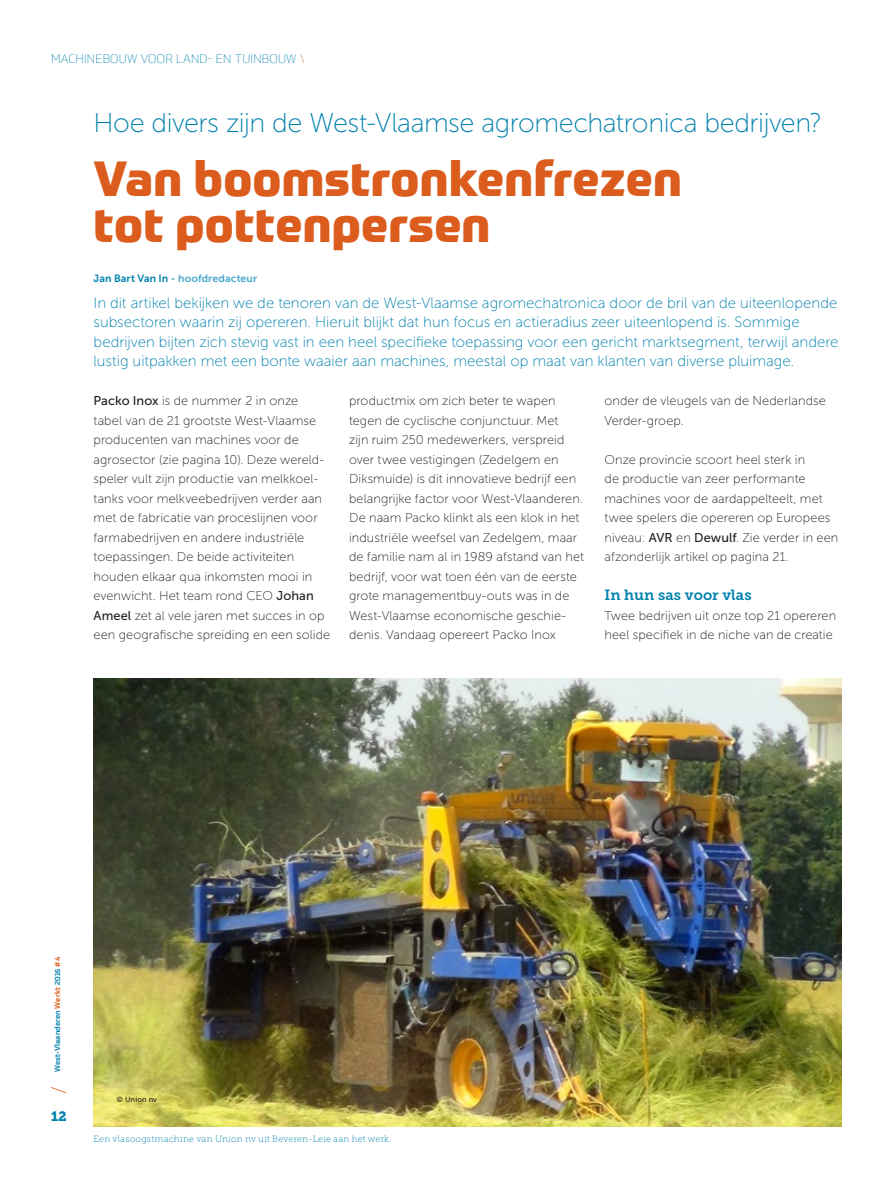
<style>
.page{position:relative;width:893px;height:1191px;background:#fff}
.page>*{position:absolute;margin:0;border:0;box-sizing:border-box;transform-origin:0 0}
.titel1{font:800 48px/46.5px "Prometo";letter-spacing:.005em;color:#db5c1c}
.titel2{font:27px "Museo Sans 100";letter-spacing:-.015em;color:#0081ad}
.t1{font:100 21px "Prometo";color:#db5c1c}
.intro{font:15px/19.5px "Museo Sans 100";color:#0081ad}
.titel3{font:14.7px "Museo Slab 700";letter-spacing:.005em;color:#0081ad}
.t2{font:13.5px "Museo Slab 900";color:#0081ad}
.Body{font:12.75px/19.5px "Museo Sans 100";letter-spacing:.005em;color:#231f20}
.aanduiding{font:100 12px "Prometo";letter-spacing:.02em;color:#0081ad}
.auteur_bovenaan{font:10.5px "Museo Sans 700";letter-spacing:.01em;color:#4ba9cb}
.bijschrift{font:9px "Museo Slab 100";letter-spacing:.02em;color:#0081ad}
.t3{font:500 7.5px "Prometo";letter-spacing:.02em;color:#0081ad}
.fotograaf{font:7.5px "Museo Sans 500";letter-spacing:.025em;color:#231f20}
.s1{color:#db5c1c}
.s2{color:#0081ad}
.s3{font-family:"Museo Sans 500"}
</style>
<div class="page">
<img style="left:94px;top:678px;width:748px;height:448px">
<p class="aanduiding" style="left:51px;top:52px;width:255px">MACHINEBOUW VOOR LAND- EN TUINBOUW <span class="s1">\</span></p>
<p class="titel2" style="left:94px;top:108px;width:730px">Hoe divers zijn de West-Vlaamse agromechatronica bedrijven?</p>
<p class="titel1" style="left:94px;top:155px;width:590px">Van boomstronkenfrezen tot pottenpersen</p>
<p class="auteur_bovenaan" style="left:94px;top:273px;width:165px"><span class="s2">Jan Bart Van In</span> - hoofdredacteur</p>
<p class="intro" style="left:94px;top:293px;width:746px">In dit artikel bekijken we de tenoren van de West-Vlaamse agromechatronica door de bril van de uiteenlopende subsectoren waarin zij opereren. Hieruit blijkt dat hun focus en actieradius zeer uiteenlopend is. Sommige bedrijven bijten zich stevig vast in een heel specifieke toepassing voor een gericht marktsegment, terwijl andere lustig uitpakken met een bonte waaier aan machines, meestal op maat van klanten van diverse pluimage.</p>
<p class="Body" style="left:94px;top:391px;width:238px"><span class="s3">Packo Inox</span> is de nummer 2 in onze<br>tabel van de 21 grootste West-Vlaamse producenten van machines voor de agrosector (zie pagina 10). Deze wereld&shy;speler vult zijn productie van melkkoel&shy;tanks voor melkveebedrijven verder aan met de fabricatie van proceslijnen voor farmabedrijven en andere industriële toepassingen. De beide activiteiten houden elkaar qua inkomsten mooi in evenwicht. Het team rond CEO <span class="s3">Johan Ameel</span> zet al vele jaren met succes in op een geografische spreiding en een solide</p>
<p class="Body" style="left:349px;top:391px;width:237px">productmix om zich beter te wapen tegen de cyclische conjunctuur. Met<br>zijn ruim 250 medewerkers, verspreid over twee vestigingen (Zedelgem en Diksmuide) is dit innovatieve bedrijf een belangrijke factor voor West-Vlaanderen.<br>De naam Packo klinkt als een klok in het industriële weefsel van Zedelgem, maar de familie nam al in 1989 afstand van het bedrijf, voor wat toen één van de eerste grote managementbuy-outs was in de West-Vlaamse economische geschie&shy;denis. Vandaag opereert Packo Inox</p>
<p class="Body" style="left:604px;top:391px;width:223px">onder de vleugels van de Nederlandse<br>Verder-groep.</p>
<p class="Body" style="left:604px;top:450px;width:235px">Onze provincie scoort heel sterk in<br>de productie van zeer performante machines voor de aardappelteelt, met twee spelers die opereren op Europees niveau: <span class="s3">AVR</span> en <span class="s3">Dewulf</span>. Zie verder in een afzonderlijk artikel op pagina 21.</p>
<p class="titel3" style="left:604px;top:587px;width:149px">In hun sas voor vlas</p>
<p class="Body" style="left:604px;top:606px;width:233px">Twee bedrijven uit onze top 21 opereren heel specifiek in de niche van de creatie</p>
<p class="t3" style="left:53px;top:1072px;width:116px;rotate:-90deg">West-Vlaanderen <span class="s1">Werkt</span> 2016 <span class="s1">#4</span></p>
<h3 class="t1" style="left:46px;top:1094px;width:9px;rotate:-90deg">/</h3>
<p class="t2" style="left:51px;top:1108px;width:17px">12</p>
<p class="fotograaf" style="left:117px;top:1095px;width:42px">© Union nv</p>
<p class="bijschrift" style="left:94px;top:1134px;width:299px">Een vlasoogstmachine van Union nv uit Beveren-Leie aan het werk.</p>
</div>
